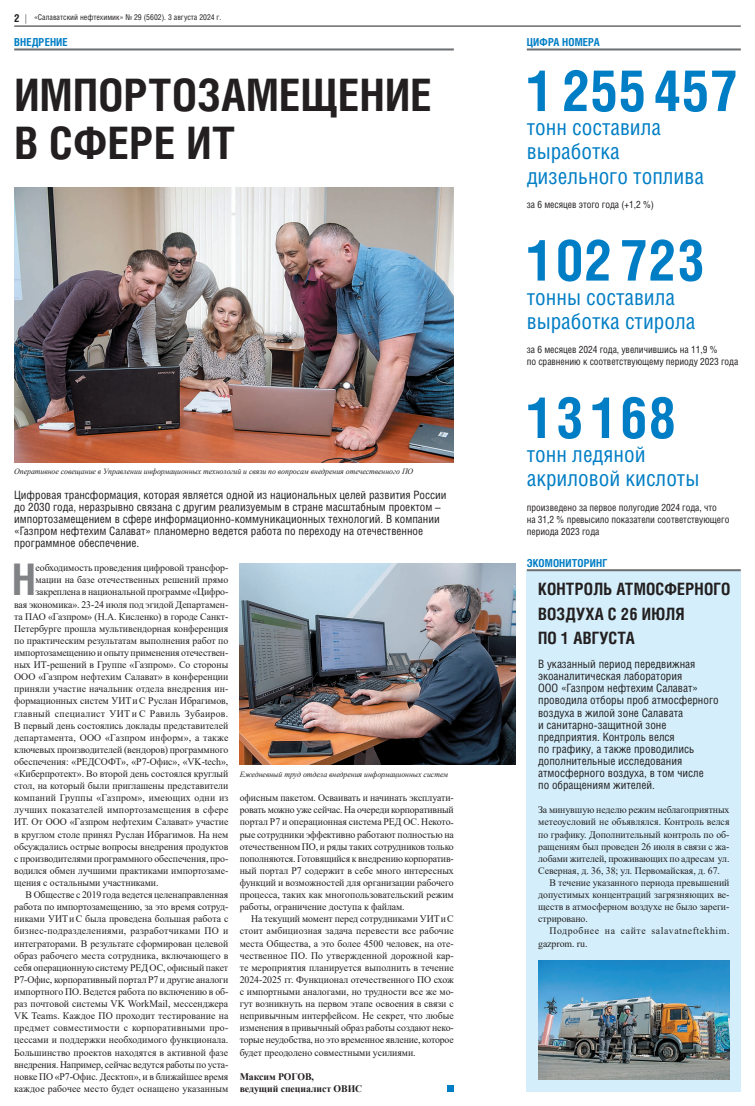
<style>
.page{position:relative;width:755px;height:1106px;background:#fff}
.page>*{position:absolute;margin:0;border:0;box-sizing:border-box;transform-origin:0 0}
.t1{font:700 57px "Helios Cond";color:#007ec5}
.t2{font:700 44.8px/48.4px "Helios Cond";letter-spacing:.01em;color:#231f20}
.t3{font:700 43.5px "Helios Cond";color:#808285}
.t4{font:22px/24.2px "Helios Cond";color:#007ec5}
.t5{font:700 17px/24.2px "Helios Cond";letter-spacing:.01em;color:#231f20}
.t6{font:11.5px/12.1px "Helios Cond";color:#231f20}
.t7{font:700 11px "Helios Cond";letter-spacing:.01em;color:#007ec5}
.t8{font:700 11px "Helios Cond";color:#231f20}
.t9{font:10px/12.1px "Times New Roman";letter-spacing:-.005em;color:#231f20;text-align:justify}
.t10{font:10px/12.1px "Helios Cond";letter-spacing:-.005em;color:#231f20}
.t11{font:10px "Times New Roman";letter-spacing:.02em;color:#231f20}
.t12{font:10px "Times New Roman";letter-spacing:.025em;color:#231f20}
.t13{font:10px "Times New Roman";letter-spacing:.03em;color:#231f20}
.t14{font:700 10px/12.1px "Times New Roman";letter-spacing:-.005em;color:#231f20}
.t15{font:10px "Times New Roman";letter-spacing:.055em;color:#231f20}
.t16{font:italic 8px "Times New Roman";letter-spacing:-.005em;color:#231f20}
.t17{font:8px "Helios Cond";color:#231f20}
</style>
<div class="page">
<hr style="left:14px;top:26px;width:726px;height:1px;background:#231f20">
<hr style="left:14px;top:48px;width:439px;height:2px;background:#6c6d70">
<hr style="left:526px;top:48px;width:214px;height:2px;background:#6c6d70">
<div style="left:526px;top:571px;width:214px;height:521px;background:#d4effb"></div>
<hr style="left:526px;top:569px;width:214px;height:2px;background:#6c6d70">
<img style="left:538px;top:960px;width:191px;height:119px">
<img style="left:14px;top:188px;width:439px;height:274px">
<img style="left:239px;top:564px;width:275px;height:201px">
<div style="left:446px;top:1085px;width:7px;height:6px;background:#007ec5"></div>
<p class="t8" style="left:14px;top:11px;width:7px">2</p>
<p class="t17" style="left:34px;top:12px;width:189px">«Салаватский нефтехимик» № 29 (5602). 3 августа 2024 г.</p>
<p class="t7" style="left:14px;top:35px;width:55px">ВНЕДРЕНИЕ</p>
<p class="t7" style="left:526px;top:35px;width:74px">ЦИФРА НОМЕРА</p>
<h1 class="t1" style="left:526px;top:52px;width:213px">1255457</h1>
<h3 class="t4" style="left:526px;top:115px;width:178px">тонн составила выработка дизельного топлива</h3>
<p class="t10" style="left:526px;top:198px;width:129px">за 6 месяцев этого года (+1,2 %)</p>
<h1 class="t1" style="left:526px;top:221px;width:180px">102723</h1>
<h3 class="t4" style="left:526px;top:285px;width:170px">тонны составила выработка стирола</h3>
<p class="t10" style="left:526px;top:343px;width:213px">за 6 месяцев 2024 года, увеличившись на 11,9 %<br>по сравнению к соответствующему периоду 2023 года</p>
<h1 class="t1" style="left:526px;top:379px;width:151px">13168</h1>
<h3 class="t4" style="left:526px;top:442px;width:174px">тонн ледяной акриловой кислоты</h3>
<p class="t10" style="left:526px;top:501px;width:204px">произведено за первое полугодие 2024 года, что<br>на 31,2 % превысило показатели соответствующего периода 2023 года</p>
<h3 class="t3" style="left:12px;top:550px;width:25px">Н</h3>
<p class="t9" style="left:35px;top:561px;width:194px">еобходимость проведения цифровой трансфор-</p>
<h2 class="t2" style="left:14px;top:70px;width:418px">ИМПОРТОЗАМЕЩЕНИЕ<br>В СФЕРЕ ИТ</h2>
<p class="t16" style="left:14px;top:466px;width:400px">Оперативное совещание в Управлении информационных технологий и связи по вопросам внедрения отечественного ПО</p>
<p class="t6" style="left:14px;top:488px;width:433px">Цифровая трансформация, которая является одной из национальных целей развития России до 2030 года, неразрывно связана с другим реализуемым в стране масштабным проектом – импортозамещением в сфере информационно-коммуникационных технологий. В компании «Газпром нефтехим Салават» планомерно ведется работа по переходу на отечественное программное обеспечение.</p>
<p class="t7" style="left:526px;top:555px;width:82px">ЭКОМОНИТОРИНГ</p>
<h3 class="t5" style="left:538px;top:577px;width:193px">КОНТРОЛЬ АТМОСФЕРНОГО<br>ВОЗДУХА С 26 ИЮЛЯ<br>ПО 1 АВГУСТА</h3>
<p class="t6" style="left:537px;top:658px;width:182px">В указанный период передвижная экоаналитическая лаборатория<br>ООО «Газпром нефтехим Салават» проводила отборы проб атмосферного воздуха в жилой зоне Салавата<br>и санитарно-защитной зоне предприятия. Контроль велся<br>по графику, а также проводились дополнительные исследования атмосферного воздуха, в том числе<br>по обращениям жителей.</p>
<p class="t9" style="left:537px;top:803px;width:193px">За минувшую неделю режим неблагоприятных</p>
<p class="t9" style="left:537px;top:815px;width:193px">метеоусловий не объявлялся. Контроль велся</p>
<p class="t9" style="left:537px;top:828px;width:193px">по графику. Дополнительный контроль по об-</p>
<p class="t9" style="left:537px;top:840px;width:193px">ращениям был проведен 26 июля в связи с жа-</p>
<p class="t9" style="left:537px;top:852px;width:193px">лобами жителей, проживающих по адресам ул.</p>
<p class="t9" style="left:537px;top:864px;width:183px">Северная, д. 36, 38; ул. Первомайская, д. 67.</p>
<p class="t9" style="left:549px;top:876px;width:181px">В течение указанного периода превышений</p>
<p class="t9" style="left:537px;top:888px;width:193px">допустимых концентраций загрязняющих ве-</p>
<p class="t9" style="left:537px;top:900px;width:193px">ществ в атмосферном воздухе не было зареги-</p>
<p class="t9" style="left:537px;top:912px;width:51px">стрировано.</p>
<p class="t15" style="left:549px;top:924px;width:181px">Подробнее на сайте salavatneftekhim.</p>
<p class="t9" style="left:537px;top:936px;width:51px">gazprom. ru.</p>
<p class="t9" style="left:35px;top:573px;width:194px">мации на базе отечественных решений прямо</p>
<p class="t9" style="left:35px;top:585px;width:194px">закреплена в национальной программе «Цифро-</p>
<p class="t9" style="left:14px;top:598px;width:215px">вая экономика». 23-24 июля под эгидой Департамен-</p>
<p class="t9" style="left:14px;top:610px;width:215px">та ПАО «Газпром» (Н.А. Кисленко) в городе Санкт-</p>
<p class="t9" style="left:14px;top:622px;width:215px">Петербурге прошла мультивендорная конференция</p>
<p class="t9" style="left:14px;top:634px;width:215px">по практическим результатам выполнения работ по</p>
<p class="t9" style="left:14px;top:646px;width:215px">импортозамещению и опыту применения отечествен-</p>
<p class="t9" style="left:14px;top:658px;width:215px">ных ИТ-решений в Группе «Газпром». Со стороны</p>
<p class="t9" style="left:14px;top:670px;width:215px">ООО «Газпром нефтехим Салават» в конференции</p>
<p class="t9" style="left:14px;top:682px;width:215px">приняли участие начальник отдела внедрения ин-</p>
<p class="t9" style="left:14px;top:694px;width:215px">формационных систем УИТиС Руслан Ибрагимов,</p>
<p class="t13" style="left:14px;top:706px;width:215px">главный специалист УИТ и С Равиль Зубаиров.</p>
<p class="t9" style="left:14px;top:719px;width:215px">В первый день состоялись доклады представителей</p>
<p class="t11" style="left:14px;top:730px;width:215px">департамента, ООО «Газпром информ», а также</p>
<p class="t9" style="left:14px;top:743px;width:215px">ключевых производителей (вендоров) программного</p>
<p class="t9" style="left:14px;top:755px;width:215px">обеспечения: «РЕДСОФТ», «Р7-Офис», «VK-tech»,</p>
<p class="t9" style="left:14px;top:767px;width:215px">«Киберпротект». Во второй день состоялся круглый</p>
<p class="t9" style="left:14px;top:779px;width:215px">стол, на который были приглашены представители</p>
<p class="t11" style="left:14px;top:790px;width:215px">компаний Группы «Газпром», имеющих одни из</p>
<p class="t11" style="left:14px;top:803px;width:215px">лучших показателей импортозамещения в сфере</p>
<p class="t9" style="left:14px;top:815px;width:215px">ИТ. От ООО «Газпром нефтехим Салават» участие</p>
<p class="t9" style="left:14px;top:827px;width:215px">в круглом столе принял Руслан Ибрагимов. На нем</p>
<p class="t9" style="left:14px;top:840px;width:215px">обсуждались острые вопросы внедрения продуктов</p>
<p class="t9" style="left:14px;top:852px;width:215px">с производителями программного обеспечения, про-</p>
<p class="t9" style="left:14px;top:864px;width:215px">водился обмен лучшими практиками импортозаме-</p>
<p class="t9" style="left:14px;top:876px;width:146px">щения с остальными участниками.</p>
<p class="t9" style="left:26px;top:888px;width:204px">В Обществе с 2019 года ведется целенаправленная</p>
<p class="t9" style="left:14px;top:900px;width:215px">работа по импортозамещению, за это время сотруд-</p>
<p class="t9" style="left:14px;top:912px;width:215px">никами УИТиС была проведена большая работа с</p>
<p class="t12" style="left:14px;top:924px;width:215px">бизнес-подразделениями, разработчиками ПО и</p>
<p class="t9" style="left:14px;top:936px;width:215px">интеграторами. В результате сформирован целевой</p>
<p class="t9" style="left:14px;top:949px;width:215px">образ рабочего места сотрудника, включающего в</p>
<p class="t9" style="left:14px;top:961px;width:215px">себя операционную систему РЕД ОС, офисный пакет</p>
<p class="t9" style="left:14px;top:973px;width:215px">Р7-Офис, корпоративный портал Р7 и другие аналоги</p>
<p class="t9" style="left:14px;top:985px;width:215px">импортного ПО. Ведется работа по включению в об-</p>
<p class="t9" style="left:14px;top:997px;width:215px">раз почтовой системы VK WorkMail, мессенджера</p>
<p class="t9" style="left:14px;top:1009px;width:215px">VK Teams. Каждое ПО проходит тестирование на</p>
<p class="t11" style="left:14px;top:1020px;width:215px">предмет совместимости с корпоративными про-</p>
<p class="t9" style="left:14px;top:1033px;width:215px">цессами и поддержки необходимого функционала.</p>
<p class="t9" style="left:14px;top:1045px;width:215px">Большинство проектов находятся в активной фазе</p>
<p class="t9" style="left:14px;top:1057px;width:215px">внедрения. Например, сейчас ведутся работы по уста-</p>
<p class="t9" style="left:14px;top:1070px;width:215px">новке ПО «Р7-Офис. Десктоп», и в ближайшее время</p>
<p class="t9" style="left:14px;top:1082px;width:215px">каждое рабочее место будет оснащено указанным</p>
<p class="t16" style="left:239px;top:769px;width:210px">Ежедневный труд отдела внедрения информационных систем</p>
<p class="t9" style="left:239px;top:791px;width:215px">офисным пакетом. Осваивать и начинать эксплуати&shy;ровать можно уже сейчас. На очереди корпоративный портал Р7 и операционная система РЕД ОС. Некото&shy;рые сотрудники эффективно работают полностью на отечественном ПО, и ряды таких сотрудников только пополняются. Готовящийся к внедрению корпоратив&shy;ный портал Р7 содержит в себе много интересных функций и возможностей для организации рабочего процесса, таких как многопользовательский режим работы, ограничение доступа к файлам.</p>
<p class="t9" style="left:239px;top:912px;width:215px;text-indent:11px">На текущий момент перед сотрудниками УИТиС стоит амбициозная задача перевести все рабочие места Общества, а это более 4500 человек, на оте&shy;чественное ПО. По утвержденной дорожной кар&shy;те мероприятия планируется выполнить в течение 2024-2025 гг. Функционал отечественного ПО схож с импортными аналогами, но трудности все же мо&shy;гут возникнуть на первом этапе освоения в связи с непривычным интерфейсом. Не секрет, что любые изменения в привычный образ работы создают неко&shy;торые неудобства, но это временное явление, которое будет преодолено совместными усилиями.</p>
<p class="t14" style="left:239px;top:1070px;width:124px">Максим РОГОВ,<br>ведущий специалист ОВИС</p>
</div>
